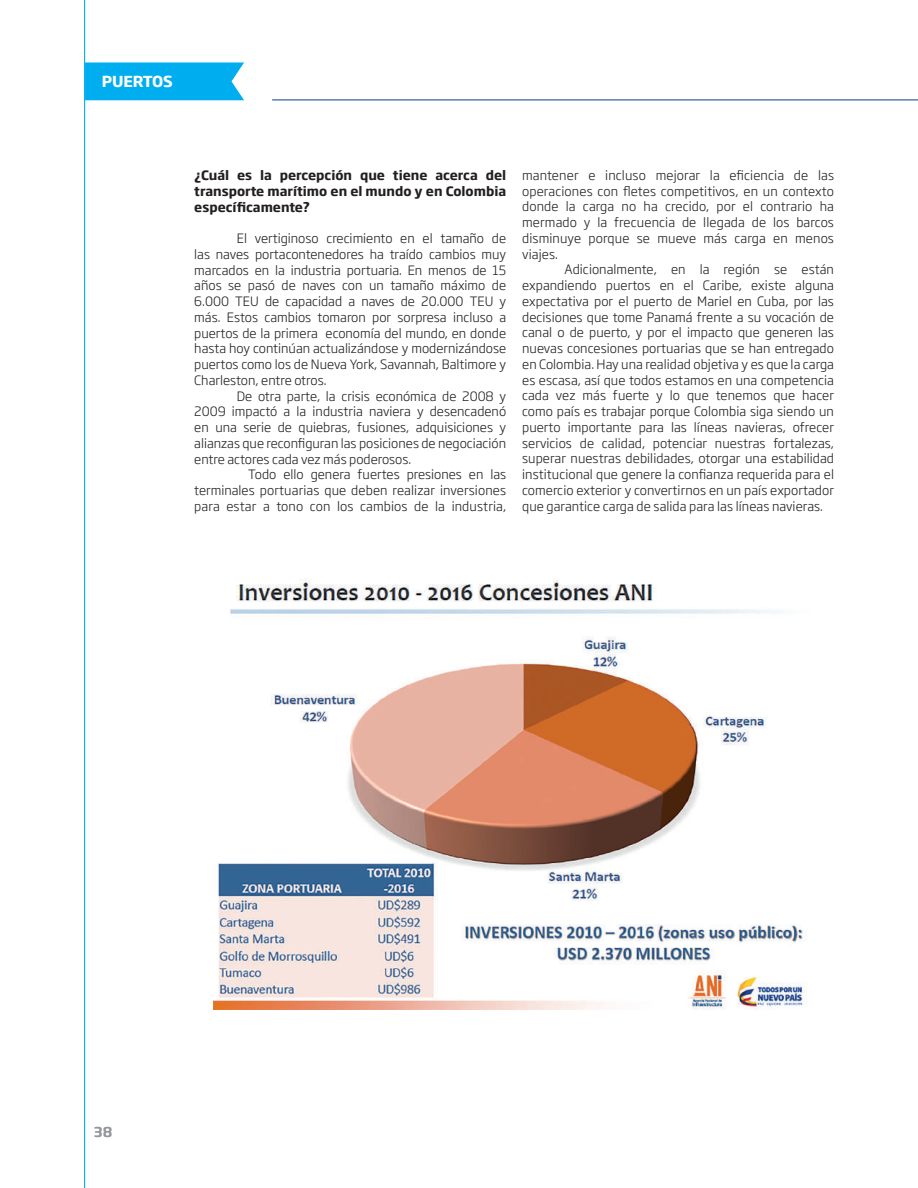
<style>
.page{position:relative;width:918px;height:1188px;background:#fff}
.page>*{position:absolute;margin:0;border:0;box-sizing:border-box;transform-origin:0 0}
.t1{font:700 15px "Soho Gothic Pro";letter-spacing:-.01em;color:#fff}
.t2{font:700 13.5px "Soho Gothic Pro";color:#939598}
.t3{font:300 12.75px/15.8px "Soho Gothic Pro";color:#231f20;text-align:justify}
.t4{font:700 12.75px/15.8px "Soho Gothic Pro";color:#231f20;text-align:justify}
</style>
<div class="page">
<div style="left:85px;top:62px;width:159px;height:38px;background:#00aeef"></div>
<hr style="left:84px;top:0;width:1px;height:1188px;background:#00aeef">
<img style="left:213px;top:579px;width:593px;height:431px">
<hr style="left:272px;top:100px;width:646px;height:1px;background:#083e89">
<p class="t1" style="left:102px;top:69px;width:72px">PUERTOS</p>
<p class="t4" style="left:194px;top:167px;width:313px">¿Cuál es la percepción que tiene acerca del transporte marítimo en el mundo y en Colombia específicamente?</p>
<p class="t3" style="left:194px;top:230px;width:313px;text-indent:43px">El vertiginoso crecimiento en el tamaño de las naves portacontenedores ha traído cambios muy marcados en la industria portuaria. En menos de 15 años se pasó de naves con un tamaño máximo de 6.000 TEU de capacidad a naves de 20.000 TEU y más. Estos cambios tomaron por sorpresa incluso a puertos de la primera economía del mundo, en donde hasta hoy continúan actualizándose y modernizándose puertos como los de Nueva York, Savannah, Baltimore y Charleston, entre otros.</p>
<p class="t3" style="left:237px;top:387px;width:271px">De otra parte, la crisis económica de 2008 y</p>
<p class="t3" style="left:194px;top:403px;width:313px">2009 impactó a la industria naviera y desencadenó</p>
<p class="t3" style="left:194px;top:419px;width:313px">en una serie de quiebras, fusiones, adquisiciones y</p>
<p class="t3" style="left:194px;top:435px;width:313px">alianzas que reconfiguran las posiciones de negociación</p>
<p class="t3" style="left:194px;top:450px;width:218px">entre actores cada vez más poderosos.</p>
<p class="t3" style="left:248px;top:466px;width:259px">Todo ello genera fuertes presiones en las</p>
<p class="t3" style="left:194px;top:482px;width:313px">terminales portuarias que deben realizar inversiones</p>
<p class="t3" style="left:194px;top:497px;width:313px">para estar a tono con los cambios de la industria,</p>
<p class="t3" style="left:522px;top:167px;width:313px">mantener e incluso mejorar la eficiencia de las operaciones con fletes competitivos, en un contexto donde la carga no ha crecido, por el contrario ha mermado y la frecuencia de llegada de los barcos disminuye porque se mueve más carga en menos viajes.</p>
<p class="t3" style="left:522px;top:261px;width:313px;text-indent:43px">Adicionalmente, en la región se están expandiendo puertos en el Caribe, existe alguna expectativa por el puerto de Mariel en Cuba, por las decisiones que tome Panamá frente a su vocación de canal o de puerto, y por el impacto que generen las nuevas concesiones portuarias que se han entregado en Colombia. Hay una realidad objetiva y es que la carga es escasa, así que todos estamos en una competencia cada vez más fuerte y lo que tenemos que hacer como país es trabajar porque Colombia siga siendo un puerto importante para las líneas navieras, ofrecer servicios de calidad, potenciar nuestras fortalezas, superar nuestras debilidades, otorgar una estabilidad institucional que genere la confianza requerida para el comercio exterior y convertirnos en un país exportador que garantice carga de salida para las líneas navieras.</p>
<p class="t2" style="left:94px;top:1122px;width:20px">38</p>
</div>
